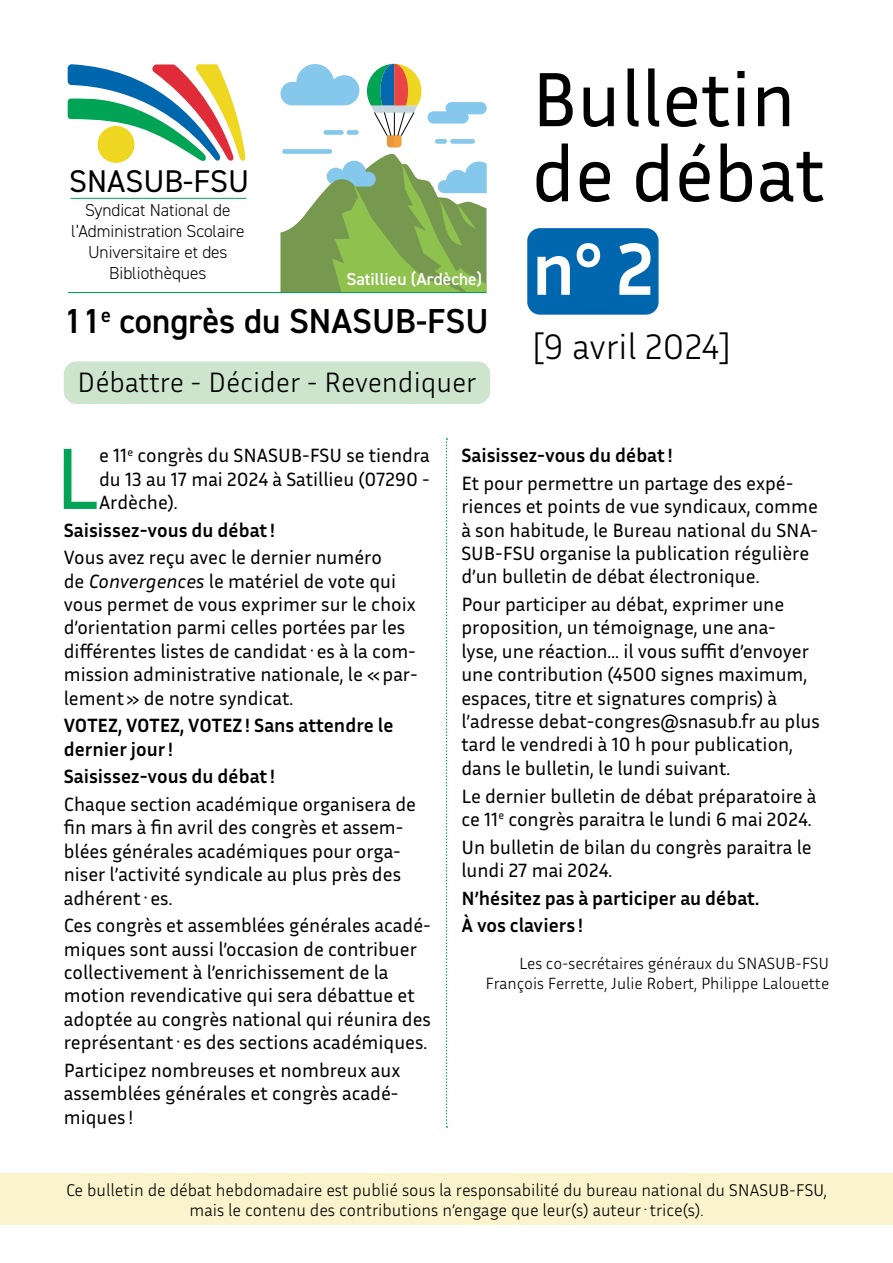
<style>
.page{position:relative;width:893px;height:1263px;background:#fff}
.page>*{position:absolute;margin:0;border:0;box-sizing:border-box;transform-origin:0 0}
.t1{font:88.35px "Inria Sans";color:#00a454}
.t2{font:78px/75px "Inria Sans";color:#000}
.t3{font:700 75px "Inria Sans";color:#fff}
.t4{font:300 36px "Inria Sans";color:#000}
.t5{font:600 34.8px "DIN2014";color:#000}
.t6{font:31.5px "DIN2014";color:#000}
.t7{font:300 28.5px "Inria Sans";color:#000}
.t8{font:19.5px/23.4px "Inria Sans";color:#000}
.t9{font:700 19.5px/23.4px "Inria Sans";color:#000}
.t10{font:300 17.4px/20.9px "DIN2014";letter-spacing:-.005em;color:#000;text-align:center}
.t11{font:600 17.4px "DIN2014";color:#fff}
.t12{font:300 17.25px/20.7px "Inria Sans";color:#000;text-align:center}
.t13{font:300 16.5px/19.8px "Inria Sans";color:#000;text-align:right}
.s1{font-style:italic}
</style>
<div class="page">
<div style="left:0;top:1174px;width:893px;height:51px;background:#fbf3cb"></div>
<svg style="left:68px;top:64px;width:178px;height:99px"></svg>
<hr style="left:71px;top:198px;width:175px;height:1px;background:#00a454">
<hr style="left:68px;top:292px;width:418px;height:1px;background:#02a453">
<svg style="left:280px;top:64px;width:207px;height:229px"></svg>
<div style="left:527px;top:228px;width:132px;height:87px;background:#0067af;border-radius:13px"></div>
<div style="left:64px;top:361px;width:426px;height:43px;background:#cde4cd;border-radius:13px"></div>
<svg style="left:446px;top:438px;width:1px;height:690px"></svg>
<h3 class="t6" style="left:69px;top:162px;width:181px">SNASUB-FSU</h3>
<p class="t10" style="left:71px;top:200px;width:175px">Syndicat National de l’Administration Scolaire<br>Universitaire et des<br>Bibliothèques</p>
<p class="t11" style="left:346px;top:267px;width:137px">Satillieu (Ardèche)</p>
<h3 class="t5" style="left:65px;top:298px;width:425px">11<sup>e</sup> congrès du SNASUB-FSU</h3>
<h3 class="t7" style="left:77px;top:364px;width:401px">Débattre - Décider - Revendiquer</h3>
<h2 class="t2" style="left:531px;top:60px;width:295px">Bulletin de débat</h2>
<h3 class="t3" style="left:531px;top:221px;width:124px">n° 2</h3>
<h3 class="t4" style="left:531px;top:323px;width:202px">[9 avril 2024]</h3>
<h1 class="t1" style="left:54px;top:421px;width:46px">L</h1>
<p class="t8" style="left:99px;top:443px;width:332px;text-align:justify">e 11<sup>e</sup> congrès du SNASUB-FSU se tiendra du 13 au 17 mai 2024 à Satillieu (07290 - Ardèche).</p>
<p class="t9" style="left:64px;top:518px;width:213px">Saisissez-vous du débat!</p>
<p class="t8" style="left:64px;top:545px;width:355px">Vous avez reçu avec le dernier numéro<br>de <span class="s1">Convergences</span> le matériel de vote qui vous permet de vous exprimer sur le choix d’orientation parmi celles portées par les différentes listes de candidat·es à la com&shy;mission administrative nationale, le «par&shy;lement» de notre syndicat.</p>
<p class="t9" style="left:64px;top:713px;width:331px">VOTEZ, VOTEZ, VOTEZ! Sans attendre le dernier jour!</p>
<p class="t9" style="left:64px;top:765px;width:213px">Saisissez-vous du débat!</p>
<p class="t8" style="left:64px;top:792px;width:354px">Chaque section académique organisera de fin mars à fin avril des congrès et assem&shy;blées générales académiques pour orga&shy;niser l’activité syndicale au plus près des adhérent·es.</p>
<p class="t8" style="left:64px;top:913px;width:369px">Ces congrès et assemblées générales acadé&shy;miques sont aussi l’occasion de contribuer collectivement à l’enrichissement de la motion revendicative qui sera débattue et adoptée au congrès national qui réunira des représentant·es des sections académiques.</p>
<p class="t8" style="left:64px;top:1058px;width:338px;text-align:justify">Participez nombreuses et nombreux aux assemblées générales et congrès acadé&shy;miques !</p>
<p class="t9" style="left:461px;top:443px;width:213px">Saisissez-vous du débat!</p>
<p class="t8" style="left:461px;top:471px;width:358px">Et pour permettre un partage des expé&shy;riences et points de vue syndicaux, comme à son habitude, le Bureau national du SNA-SUB-FSU organise la publication régulière d’un bulletin de débat électronique.</p>
<p class="t8" style="left:461px;top:592px;width:360px">Pour participer au débat, exprimer une proposition, un témoignage, une ana-<br>lyse, une réaction… il vous suffit d’envoyer une contribution (4500 signes maximum, espaces, titre et signatures compris) à l’adresse debat-congres@snasub.fr au plus tard le vendredi à 10 h pour publication, dans le bulletin, le lundi suivant.</p>
<p class="t8" style="left:461px;top:783px;width:357px">Le dernier bulletin de débat préparatoire à ce 11<sup>e</sup> congrès paraitra le lundi 6 mai 2024.</p>
<p class="t8" style="left:461px;top:835px;width:352px">Un bulletin de bilan du congrès paraitra le lundi 27 mai 2024.</p>
<p class="t9" style="left:461px;top:884px;width:299px;line-height:27.6px">N’hésitez pas à participer au débat.<br>À vos claviers !</p>
<p class="t13" style="left:486px;top:953px;width:345px">Les co-secrétaires généraux du SNASUB-FSU<br>François Ferrette, Julie Robert, Philippe Lalouette</p>
<p class="t12" style="left:66px;top:1179px;width:762px">Ce bulletin de débat hebdomadaire est publié sous la responsabilité du bureau national du SNASUB-FSU, mais le contenu des contributions n’engage que leur(s) auteur·trice(s).</p>
</div>
